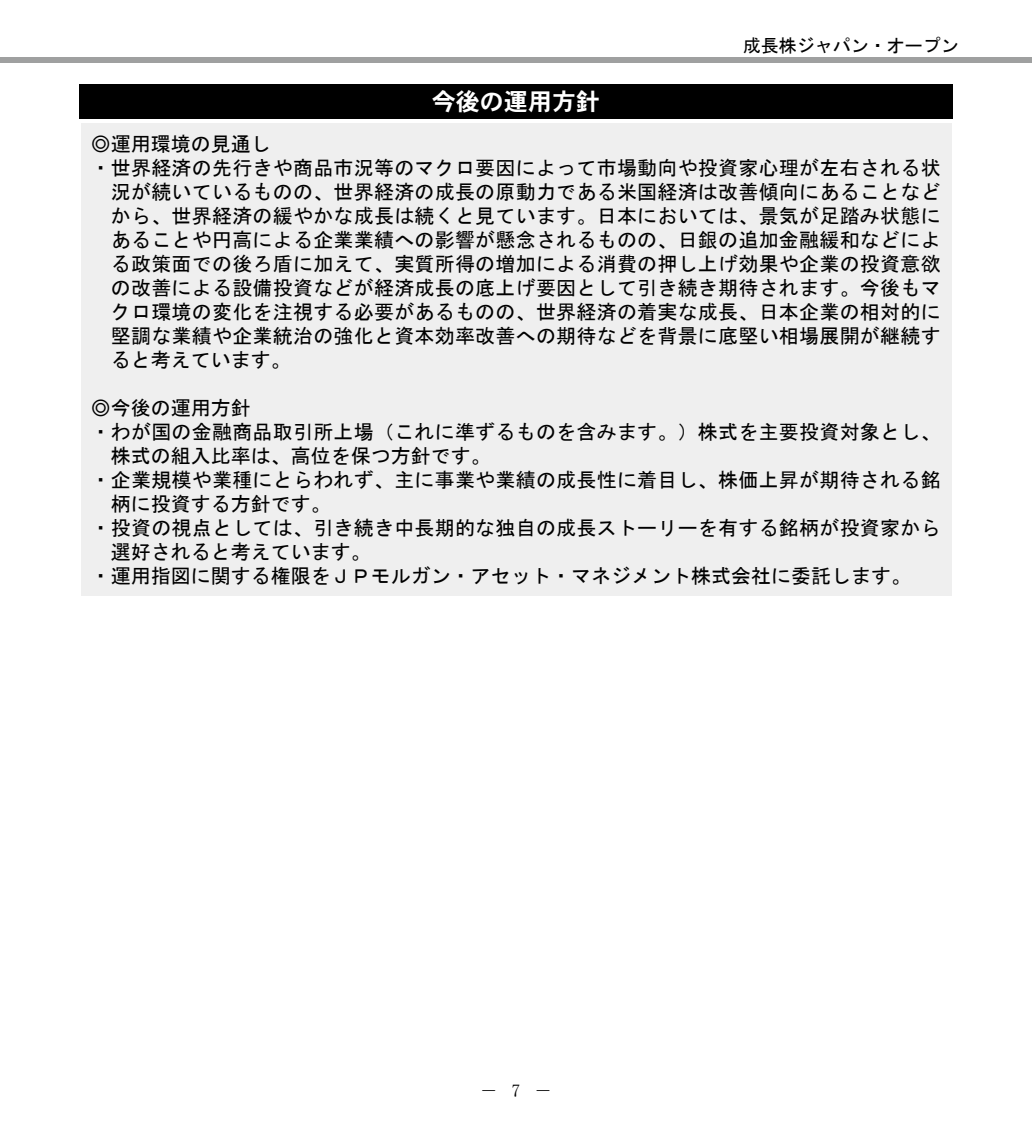
<style>
.page{position:relative;width:1032px;height:1134px;background:#fff}
.page>*{position:absolute;margin:0;border:0;box-sizing:border-box;transform-origin:0 0}
.t1{font:24px "DFHS Gothic W7 WIN RKSJ H";color:#fff}
.t2{font:20px "MS Gothic";letter-spacing:.01em;color:#000}
.t3{font:18px "MS Gothic";color:#000}
.t4{font:18px "MS Mincho";color:#000}
</style>
<div class="page">
<div style="left:0;top:57px;width:1032px;height:6px;background:#9fa0a0"></div>
<div style="left:79px;top:84px;width:873px;height:34px;background:#000"></div>
<div style="left:81px;top:124px;width:870px;height:472px;background:#efefef"></div>
<p class="t1" style="left:432px;top:89px;width:169px">今後の運用方針</p>
<p class="t3" style="left:743px;top:37px;width:217px">成長株ジャパン・オープン</p>
<p class="t2" style="left:91px;top:134px;width:182px">◎運用環境の見通し</p>
<p class="t2" style="left:91px;top:158px;width:851px">・世界経済の先行きや商品市況等のマクロ要因によって市場動向や投資家心理が左右される状</p>
<p class="t2" style="left:111px;top:182px;width:831px">況が続いているものの、世界経済の成長の原動力である米国経済は改善傾向にあることなど</p>
<p class="t2" style="left:111px;top:206px;width:831px">から、世界経済の緩やかな成長は続くと見ています。日本においては、景気が足踏み状態に</p>
<p class="t2" style="left:111px;top:230px;width:831px">あることや円高による企業業績への影響が懸念されるものの、日銀の追加金融緩和などによ</p>
<p class="t2" style="left:111px;top:254px;width:831px">る政策面での後ろ盾に加えて、実質所得の増加による消費の押し上げ効果や企業の投資意欲</p>
<p class="t2" style="left:111px;top:278px;width:831px">の改善による設備投資などが経済成長の底上げ要因として引き続き期待されます。今後もマ</p>
<p class="t2" style="left:111px;top:302px;width:831px">クロ環境の変化を注視する必要があるものの、世界経済の着実な成長、日本企業の相対的に</p>
<p class="t2" style="left:111px;top:326px;width:831px">堅調な業績や企業統治の強化と資本効率改善への期待などを背景に底堅い相場展開が継続す</p>
<p class="t2" style="left:111px;top:350px;width:182px">ると考えています。</p>
<p class="t2" style="left:91px;top:398px;width:162px">◎今後の運用方針</p>
<p class="t2" style="left:91px;top:422px;width:851px">・わが国の金融商品取引所上場（これに準ずるものを含みます。）株式を主要投資対象とし、</p>
<p class="t2" style="left:111px;top:446px;width:382px">株式の組入比率は、高位を保つ方針です。</p>
<p class="t2" style="left:91px;top:470px;width:851px">・企業規模や業種にとらわれず、主に事業や業績の成長性に着目し、株価上昇が期待される銘</p>
<p class="t2" style="left:111px;top:494px;width:222px">柄に投資する方針です。</p>
<p class="t2" style="left:91px;top:518px;width:851px">・投資の視点としては、引き続き中長期的な独自の成長ストーリーを有する銘柄が投資家から</p>
<p class="t2" style="left:111px;top:542px;width:262px">選好されると考えています。</p>
<p class="t2" style="left:91px;top:566px;width:822px">・運用指図に関する権限をＪＰモルガン・アセット・マネジメント株式会社に委託します。</p>
<p class="t4" style="left:511px;top:1081px;width:10px">7</p>
<p class="t4" style="left:480px;top:1081px;width:73px">－　　－</p>
</div>
